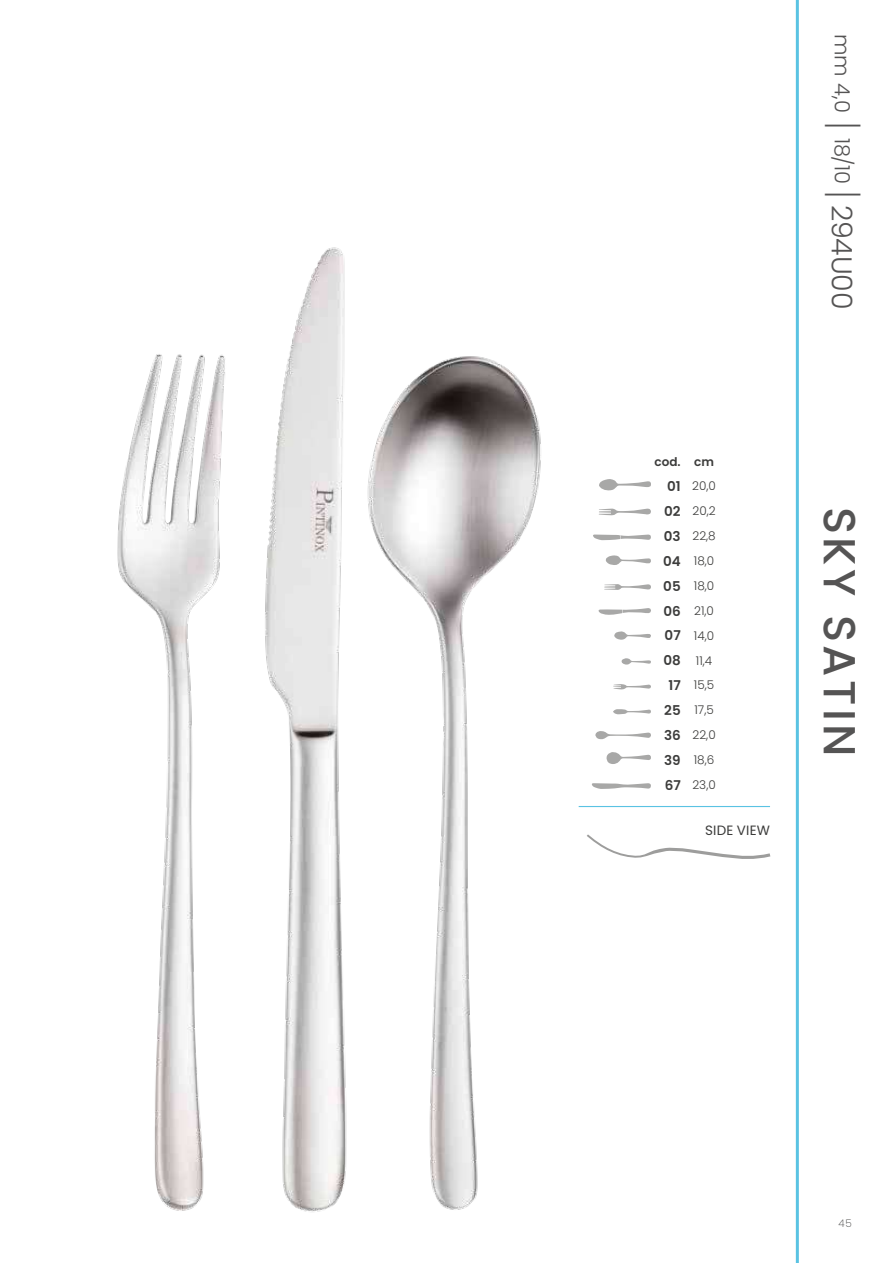
<style>
.page{position:relative;width:893px;height:1263px;background:#fff}
.page>*{position:absolute;margin:0;border:0;box-sizing:border-box;transform-origin:0 0}
.t1{font:500 45px "Poppins";letter-spacing:.075em;color:#555454}
.t2{font:300 21px "Poppins";color:#555454}
.t3{font:13.5px "Poppins";letter-spacing:.015em;color:#3c3c3b}
.t4{font:300 12px "Poppins";color:#3c3c3b}
.t5{font:600 12px "Poppins";color:#3c3c3b}
.t6{font:200 10.5px "Poppins";color:#3c3c3b}
.s1{font-weight:200;font-size:40.5px}
.s2{font-size:28.5px}
.s3{font-weight:600;font-size:13.5px}
</style>
<div class="page">
<img style="left:265px;top:247px;width:82px;height:965px">
<img style="left:117px;top:354px;width:108px;height:857px">
<svg style="left:599px;top:479px;width:52px;height:11px"></svg>
<svg style="left:599px;top:509px;width:52px;height:6px"></svg>
<svg style="left:593px;top:534px;width:58px;height:6px"></svg>
<svg style="left:606px;top:555px;width:45px;height:10px"></svg>
<svg style="left:604px;top:584px;width:47px;height:6px"></svg>
<svg style="left:598px;top:608px;width:53px;height:7px"></svg>
<svg style="left:614px;top:631px;width:37px;height:9px"></svg>
<svg style="left:622px;top:658px;width:29px;height:6px"></svg>
<svg style="left:613px;top:684px;width:38px;height:6px"></svg>
<svg style="left:613px;top:709px;width:38px;height:5px"></svg>
<svg style="left:595px;top:731px;width:56px;height:8px"></svg>
<svg style="left:606px;top:752px;width:45px;height:12px"></svg>
<svg style="left:592px;top:783px;width:59px;height:6px"></svg>
<hr style="left:579px;top:806px;width:191px;height:1px;background:#5ac3e3">
<hr style="left:796px;top:0;width:3px;height:1263px;background:#5ac3e3">
<svg style="left:587px;top:834px;width:183px;height:25px"></svg>
<img style="left:367px;top:356px;width:174px;height:854px">
<h2 class="t2" style="left:854px;top:34px;width:277px;rotate:90deg">mm 4,0 <span class="s1">|</span> 18/10 <span class="s1">|</span> <span class="s2">294U00</span></h2>
<p class="t5" style="left:655px;top:455px;width:61px">cod. cm</p>
<p class="t4" style="left:667px;top:479px;width:50px"><span class="s3">01</span> 20,0</p>
<p class="t4" style="left:664px;top:504px;width:53px"><span class="s3">02</span> 20,2</p>
<p class="t4" style="left:664px;top:529px;width:53px"><span class="s3">03</span> 22,8</p>
<p class="t4" style="left:663px;top:554px;width:53px"><span class="s3">04</span> 18,0</p>
<p class="t4" style="left:663px;top:579px;width:53px"><span class="s3">05</span> 18,0</p>
<p class="t4" style="left:663px;top:604px;width:52px"><span class="s3">06</span> 21,0</p>
<p class="t4" style="left:665px;top:628px;width:51px"><span class="s3">07</span> 14,0</p>
<p class="t4" style="left:663px;top:653px;width:51px"><span class="s3">08</span> 11,4</p>
<p class="t4" style="left:668px;top:678px;width:47px"><span class="s3">17</span> 15,5</p>
<p class="t4" style="left:664px;top:703px;width:51px"><span class="s3">25</span> 17,5</p>
<p class="t4" style="left:664px;top:728px;width:53px"><span class="s3">36</span> 22,0</p>
<p class="t4" style="left:664px;top:753px;width:52px"><span class="s3">39</span> 18,6</p>
<p class="t4" style="left:665px;top:778px;width:53px"><span class="s3">67</span> 23,0</p>
<p class="t3" style="left:705px;top:823px;width:67px">SIDE VIEW</p>
<h1 class="t1" style="left:866px;top:506px;width:251px;rotate:90deg">SKY SATIN</h1>
<p class="t6" style="left:838px;top:1217px;width:15px">45</p>
</div>
